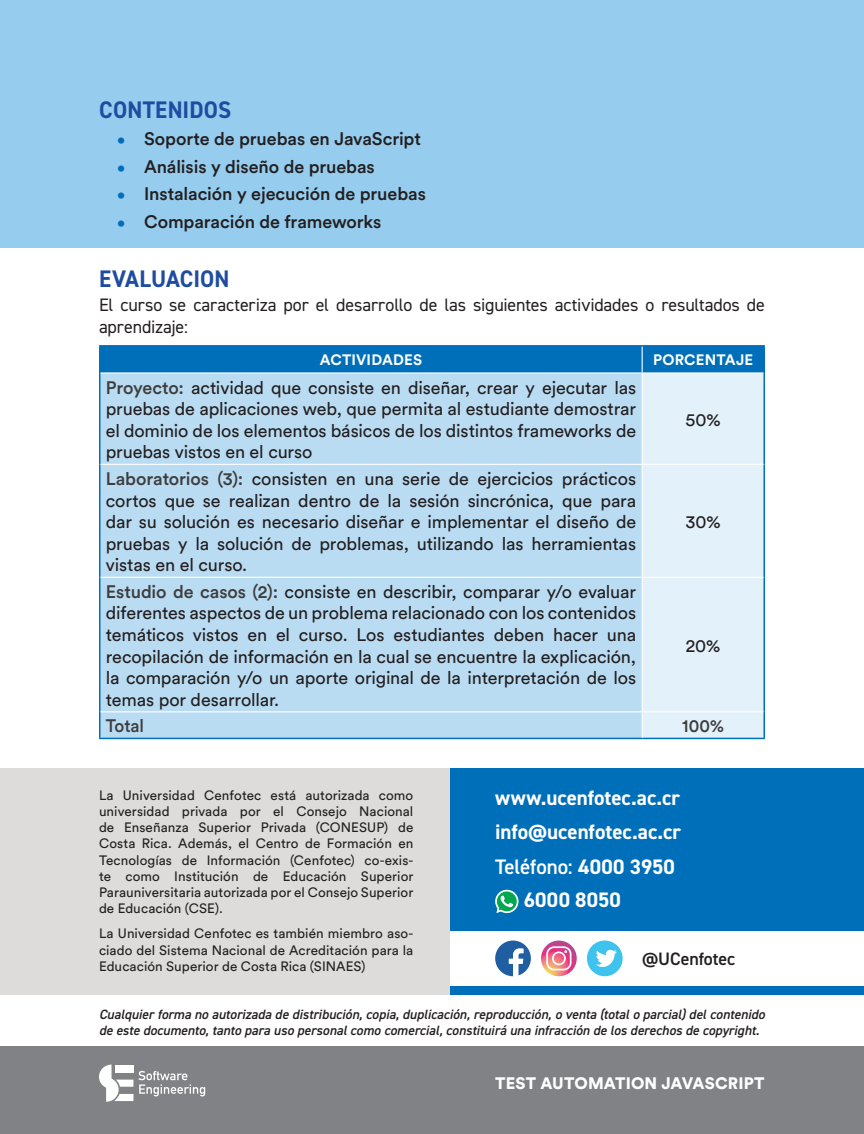
<style>
.page{position:relative;width:864px;height:1134px;background:#fff}
.page>*{position:absolute;margin:0;border:0;box-sizing:border-box;transform-origin:0 0}
.t1{font:700 24px "DIN2014";letter-spacing:.005em;color:#1e4ca0;scale:.95 1}
.t2{font:700 21px "DIN2014";color:#fff}
.t3{font:600 21px "DIN2014";letter-spacing:-.005em;color:#fff}
.t4{font:18px/21.6px "Circular Std";letter-spacing:-.01em;color:#231f20;text-align:justify}
.t5{font:500 18px "Circular Std";letter-spacing:-.005em;color:#231f20}
.t6{font:18px/21.6px "DIN2014";letter-spacing:-.005em;color:#231f20}
.t7{font:600 18px "DIN2014";letter-spacing:-.005em;color:#231f20}
.t8{font:500 18px "Circular Std";letter-spacing:-.005em;color:#3e3e3f;scale:.95 1}
.t9{font:900 16.5px "Circular Std";letter-spacing:.01em;color:#fff}
.t10{font:700 15px "Circular Std";letter-spacing:.015em;color:#fff}
.t11{font:13.5px/16.2px "Circular Std";letter-spacing:.005em;color:#231f20;text-align:justify}
.t12{font:italic 600 13.5px/16.2px "DIN2014";color:#231f20}
.s1{font-size:15px;color:#006fba}
.s2{font-weight:500;color:#3e3e3f}
.s3{font-weight:700}
</style>
<div class="page">
<div style="left:0;top:1046px;width:864px;height:88px;background:#808285"></div>
<div style="left:0;top:0;width:864px;height:247px;background:#96ccee"></div>
<div style="left:100px;top:374px;width:542px;height:364px;background:#badcf3"></div>
<div style="left:643px;top:373px;width:121px;height:365px;background:#e3f1fa"></div>
<hr style="left:99px;top:345px;width:543px;height:2px;background:#006fba">
<hr style="left:642px;top:345px;width:123px;height:2px;background:#006fba">
<hr style="left:99px;top:373px;width:1px;height:91px;background:#006fba">
<hr style="left:764px;top:373px;width:1px;height:91px;background:#006fba">
<hr style="left:99px;top:464px;width:1px;height:113px;background:#006fba">
<hr style="left:764px;top:464px;width:1px;height:113px;background:#006fba">
<hr style="left:99px;top:577px;width:1px;height:135px;background:#006fba">
<hr style="left:764px;top:577px;width:1px;height:135px;background:#006fba">
<svg style="left:99px;top:712px;width:1px;height:26px"></svg>
<svg style="left:764px;top:712px;width:1px;height:26px"></svg>
<hr style="left:99px;top:738px;width:543px;height:1px;background:#006fba">
<hr style="left:642px;top:738px;width:123px;height:1px;background:#006fba">
<div style="left:99px;top:346px;width:666px;height:27px;background:#006fba"></div>
<hr style="left:100px;top:372px;width:542px;height:2px;background:#fff">
<hr style="left:642px;top:372px;width:121px;height:2px;background:#fff">
<hr style="left:100px;top:464px;width:542px;height:1px;background:#fff">
<hr style="left:642px;top:464px;width:121px;height:1px;background:#fff">
<hr style="left:100px;top:577px;width:542px;height:1px;background:#fff">
<hr style="left:642px;top:577px;width:121px;height:1px;background:#fff">
<hr style="left:100px;top:711px;width:542px;height:1px;background:#fff">
<hr style="left:642px;top:711px;width:121px;height:1px;background:#fff">
<div style="left:0;top:768px;width:864px;height:227px;background:#dddcda"></div>
<div style="left:451px;top:768px;width:413px;height:227px;background:#006fba"></div>
<div style="left:451px;top:931px;width:413px;height:55px;background:#fff"></div>
<svg style="left:495px;top:941px;width:36px;height:35px"></svg>
<svg style="left:495px;top:890px;width:23px;height:23px"></svg>
<svg style="left:541px;top:941px;width:36px;height:35px"></svg>
<svg style="left:546px;top:946px;width:26px;height:24px"></svg>
<div style="left:587px;top:941px;width:36px;height:35px;background:#3ec2ee;border-radius:50%"></div>
<svg style="left:596px;top:950px;width:21px;height:17px"></svg>
<svg style="left:99px;top:1065px;width:106px;height:37px"></svg>
<h1 class="t1" style="left:99px;top:93px;width:141px">CONTENIDOS</h1>
<p class="t5" style="left:117px;top:128px;width:305px"><span class="s1">•</span> Soporte de pruebas en JavaScript</p>
<p class="t5" style="left:117px;top:155px;width:259px"><span class="s1">•</span> Análisis y diseño de pruebas</p>
<p class="t5" style="left:117px;top:183px;width:310px"><span class="s1">•</span> Instalación y ejecución de pruebas</p>
<p class="t5" style="left:117px;top:210px;width:266px"><span class="s1">•</span> Comparación de frameworks</p>
<h1 class="t1" style="left:99px;top:263px;width:139px">EVALUACION</h1>
<p class="t6" style="left:99px;top:294px;width:667px">El curso se caracteriza por el desarrollo de las siguientes actividades o resultados de aprendizaje:</p>
<p class="t10" style="left:320px;top:351px;width:104px">ACTIVIDADES</p>
<p class="t10" style="left:653px;top:351px;width:102px">PORCENTAJE</p>
<p class="t4" style="left:106px;top:376px;width:532px"><span class="s2">Proyecto:</span> actividad que consiste en diseñar, crear y ejecutar las pruebas de aplicaciones web, que permita al estudiante demostrar el dominio de los elementos básicos de los distintos frameworks de pruebas vistos en el curso</p>
<p class="t4" style="left:685px;top:409px;width:37px">50%</p>
<p class="t4" style="left:106px;top:468px;width:532px"><span class="s2">Laboratorios (3):</span> consisten en una serie de ejercicios prácticos cortos que se realizan dentro de la sesión sincrónica, que para dar su solución es necesario diseñar e implementar el diseño de pruebas y la solución de problemas, utilizando las herramientas vistas en el curso.</p>
<p class="t4" style="left:106px;top:581px;width:532px"><span class="s2">Estudio de casos (2):</span> consiste en describir, comparar y/o evaluar diferentes aspectos de un problema relacionado con los contenidos temáticos vistos en el curso. Los estudiantes deben hacer una recopilación de información en la cual se encuentre la explicación, la comparación y/o un aporte original de la interpretación de los temas por desarrollar.</p>
<p class="t4" style="left:685px;top:511px;width:37px">30%</p>
<p class="t4" style="left:686px;top:635px;width:36px">20%</p>
<p class="t8" style="left:106px;top:715px;width:42px">Total</p>
<p class="t8" style="left:682px;top:715px;width:46px">100%</p>
<p class="t11" style="left:99px;top:787px;width:316px">La Universidad Cenfotec está autorizada como universidad privada por el Consejo Nacional de Enseñanza Superior Privada (CONESUP) de Costa Rica. Además, el Centro de Formación en Tecnologías de Información (Cenfotec) co-exis&shy;te como Institución de Educación Superior Parauniversitaria autorizada por el Consejo Superior de Educación (CSE).</p>
<p class="t11" style="left:99px;top:925px;width:316px">La Universidad Cenfotec es también miembro aso&shy;ciado del Sistema Nacional de Acreditación para la Educación Superior de Costa Rica (SINAES)</p>
<p class="t12" style="left:99px;top:1006px;width:667px">Cualquier forma no autorizada de distribución, copia, duplicación, reproducción, o venta (total o parcial) del contenido de este documento, tanto para uso personal como comercial, constituirá una infracción de los derechos de copyright.</p>
<p class="t2" style="left:495px;top:784px;width:187px">www.ucenfotec.ac.cr</p>
<p class="t2" style="left:495px;top:818px;width:187px">info@ucenfotec.ac.cr</p>
<p class="t3" style="left:495px;top:852px;width:181px">Teléfono: <span class="s3">4000 3950</span></p>
<p class="t2" style="left:524px;top:886px;width:99px">6000 8050</p>
<p class="t7" style="left:642px;top:947px;width:95px">@UCenfotec</p>
<p class="t9" style="left:495px;top:1072px;width:271px">TEST AUTOMATION JAVASCRIPT</p>
</div>
